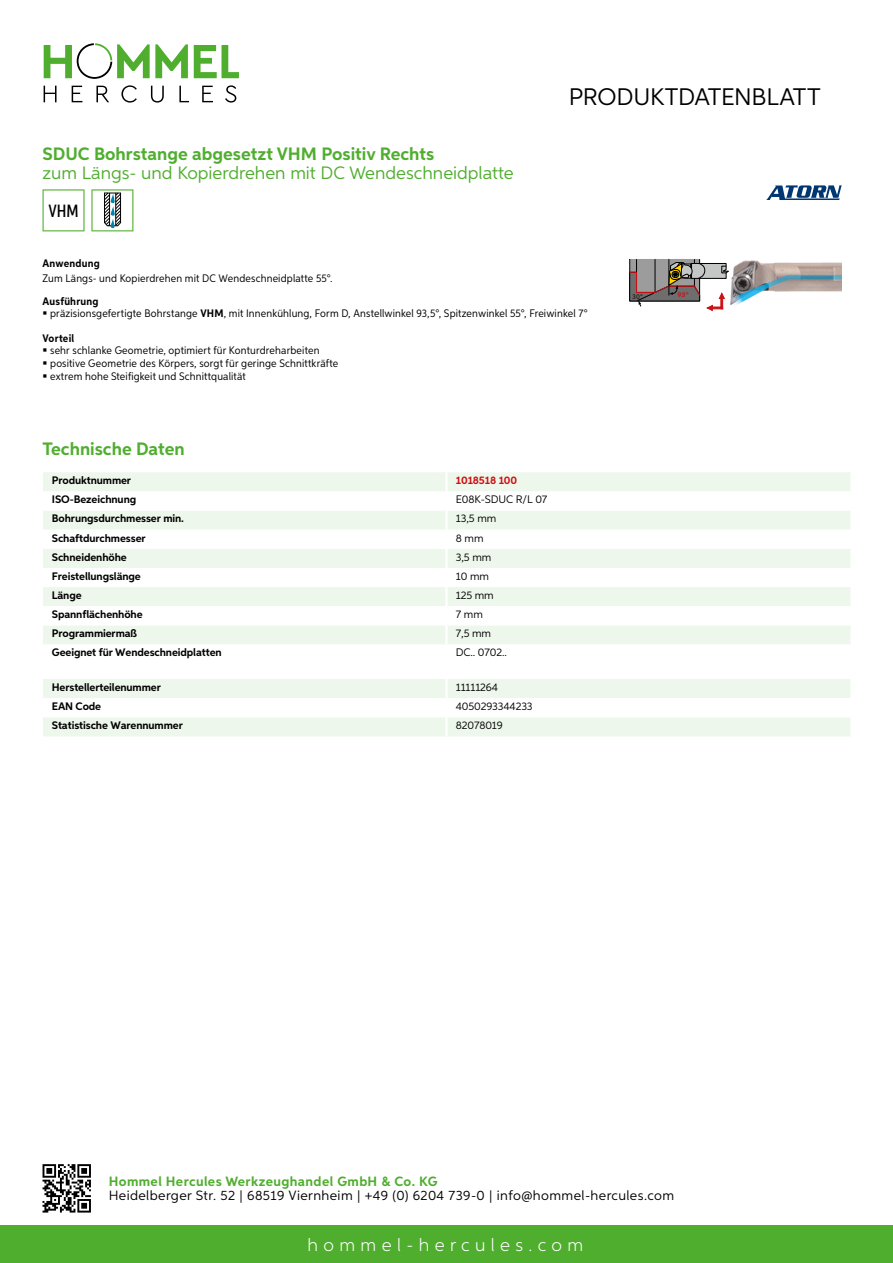
<style>
.page{position:relative;width:893px;height:1263px;background:#fff}
.page>*{position:absolute;margin:0;border:0;box-sizing:border-box;transform-origin:0 0}
.t1{font:24px "Aspira";letter-spacing:-.01em;color:#000}
.t2{font:700 18px "Aspira";color:#50ae2f}
.t3{font:18px "Aspira";color:#50ae2f}
.t4{font:300 18px "Aspira";letter-spacing:.3em;color:#fff}
.t5{font:500 17.85px "Aspira XX Nar";color:#000}
.t6{font:13.5px "Aspira";letter-spacing:.03em;color:#000}
.t7{font:700 13.5px "Aspira";letter-spacing:.03em;color:#50ae2f}
.t8{font:10.95px/12.8px "Aspira Nar";letter-spacing:.015em;color:#000}
.t9{font:700 10.95px "Aspira";letter-spacing:-.01em;color:#000}
.t10{font:10.95px "Aspira";letter-spacing:-.01em;color:#000}
.t11{font:700 10.95px "Aspira Nar";letter-spacing:.02em;color:#000}
.t12{font:700 10.95px "Aspira";letter-spacing:-.01em;color:#cd1013}
.t13{font:700 7.05px "Corporate S";color:#cd1013}
.t14{font:7.05px "Corporate S";color:#000}
.s1{font-weight:700}
</style>
<div class="page">
<div style="left:0;top:1226px;width:893px;height:37px;background:#50ae2f"></div>
<svg style="left:43px;top:1164px;width:48px;height:48px"></svg>
<svg style="left:194px;top:45px;width:45px;height:33px"></svg>
<svg style="left:44px;top:43px;width:144px;height:36px"></svg>
<svg style="left:44px;top:86px;width:13px;height:16px"></svg>
<svg style="left:72px;top:86px;width:10px;height:16px"></svg>
<svg style="left:96px;top:86px;width:13px;height:16px"></svg>
<svg style="left:121px;top:85px;width:16px;height:18px"></svg>
<svg style="left:151px;top:86px;width:13px;height:17px"></svg>
<svg style="left:179px;top:86px;width:10px;height:16px"></svg>
<svg style="left:202px;top:86px;width:11px;height:16px"></svg>
<svg style="left:225px;top:85px;width:11px;height:18px"></svg>
<div style="left:43px;top:472px;width:807px;height:19px;background:#eef7eb"></div>
<svg style="left:43px;top:511px;width:807px;height:133px;fill:#eef7eb"></svg>
<hr style="left:445px;top:472px;width:3px;height:19px;background:#fff">
<hr style="left:445px;top:511px;width:3px;height:19px;background:#fff">
<hr style="left:445px;top:530px;width:3px;height:19px;background:#fff">
<hr style="left:445px;top:549px;width:3px;height:19px;background:#fff">
<hr style="left:445px;top:568px;width:3px;height:19px;background:#fff">
<hr style="left:445px;top:587px;width:3px;height:19px;background:#fff">
<hr style="left:445px;top:606px;width:3px;height:19px;background:#fff">
<hr style="left:445px;top:625px;width:3px;height:19px;background:#fff">
<svg style="left:43px;top:679px;width:807px;height:57px"></svg>
<hr style="left:445px;top:717px;width:3px;height:19px;background:#fff">
<svg style="left:43px;top:189px;width:42px;height:42px"></svg>
<svg style="left:91px;top:189px;width:42px;height:42px"></svg>
<svg style="left:629px;top:259px;width:213px;height:52px"></svg>
<svg style="left:766px;top:185px;width:76px;height:15px"></svg>
<h2 class="t2" style="left:43px;top:142px;width:393px">SDUC Bohrstange abgesetzt VHM Positiv Rechts</h2>
<h2 class="t3" style="left:43px;top:162px;width:473px">zum Längs- und Kopierdrehen mit DC Wendeschneidplatte</h2>
<h3 class="t5" style="left:48px;top:200px;width:32px">VHM</h3>
<h1 class="t1" style="left:569px;top:82px;width:253px">Produktdatenblatt</h1>
<p class="t11" style="left:43px;top:257px;width:59px">Anwendung</p>
<p class="t8" style="left:43px;top:272px;width:292px">Zum Längs- und Kopierdrehen mit DC Wendeschneidplatte 55°.</p>
<p class="t8" style="left:50px;top:294px;width:539px;text-indent:-8px"><span class="s1">Ausführung<br></span>präzisionsgefertigte Bohrstange <span class="s1">VHM</span>, mit Innenkühlung, Form D, Anstellwinkel 93,5°, Spitzenwinkel 55°, Freiwinkel 7°</p>
<p class="t11" style="left:43px;top:331px;width:33px">Vorteil</p>
<p class="t8" style="left:50px;top:344px;width:290px">sehr schlanke Geometrie, optimiert für Konturdreharbeiten positive Geometrie des Körpers, sorgt für geringe Schnittkräfte extrem hohe Steifigkeit und Schnittqualität</p>
<h2 class="t2" style="left:43px;top:438px;width:144px">Technische Daten</h2>
<p class="t9" style="left:52px;top:474px;width:81px">Produktnummer</p>
<p class="t12" style="left:456px;top:474px;width:63px">1018518 100</p>
<p class="t9" style="left:52px;top:493px;width:86px">ISO-Bezeichnung</p>
<p class="t10" style="left:456px;top:493px;width:93px">E08K-SDU C R/L 07</p>
<p class="t9" style="left:52px;top:512px;width:134px">Bohrungsdurchmesser min.</p>
<p class="t10" style="left:456px;top:512px;width:42px">13,5 mm</p>
<p class="t9" style="left:52px;top:531px;width:95px">Schaftdurchmesser</p>
<p class="t10" style="left:456px;top:531px;width:29px">8 mm</p>
<p class="t9" style="left:52px;top:550px;width:76px">Schneidenhöhe</p>
<p class="t10" style="left:456px;top:550px;width:37px">3,5 mm</p>
<p class="t9" style="left:52px;top:569px;width:90px">Freistellungslänge</p>
<p class="t10" style="left:456px;top:569px;width:35px">10 mm</p>
<p class="t9" style="left:52px;top:588px;width:31px">Länge</p>
<p class="t10" style="left:456px;top:589px;width:39px">125 mm</p>
<p class="t9" style="left:52px;top:608px;width:92px">Spannflächenhöhe</p>
<p class="t10" style="left:456px;top:608px;width:29px">7 mm</p>
<p class="t9" style="left:52px;top:627px;width:87px">Programmiermaß</p>
<p class="t10" style="left:456px;top:627px;width:37px">7,5 mm</p>
<p class="t9" style="left:52px;top:646px;width:171px">Geeignet für Wendeschneidplatten</p>
<p class="t10" style="left:456px;top:646px;width:53px">DC.. 0702..</p>
<p class="t9" style="left:52px;top:680px;width:111px">Herstellerteilenummer</p>
<p class="t10" style="left:456px;top:680px;width:44px">11111264</p>
<p class="t9" style="left:52px;top:700px;width:51px">EAN Code</p>
<p class="t10" style="left:456px;top:700px;width:78px">4050293344233</p>
<p class="t9" style="left:52px;top:719px;width:132px">Statistische Warennummer</p>
<p class="t10" style="left:456px;top:719px;width:48px">82078019</p>
<p class="t14" style="left:632px;top:293px;width:13px">30°</p>
<p class="t13" style="left:677px;top:290px;width:13px">93°</p>
<p class="t7" style="left:109px;top:1172px;width:330px">Hommel Hercules Werkzeughandel GmbH &amp; Co. KG</p>
<p class="t6" style="left:109px;top:1187px;width:567px">Heidelberger Str. 52 | 68519 Viernheim | +49 (0) 6204 739-0 | info@hommel-hercules.com</p>
<h2 class="t4" style="left:307px;top:1234px;width:277px">hommel-hercules.com</h2>
</div>
